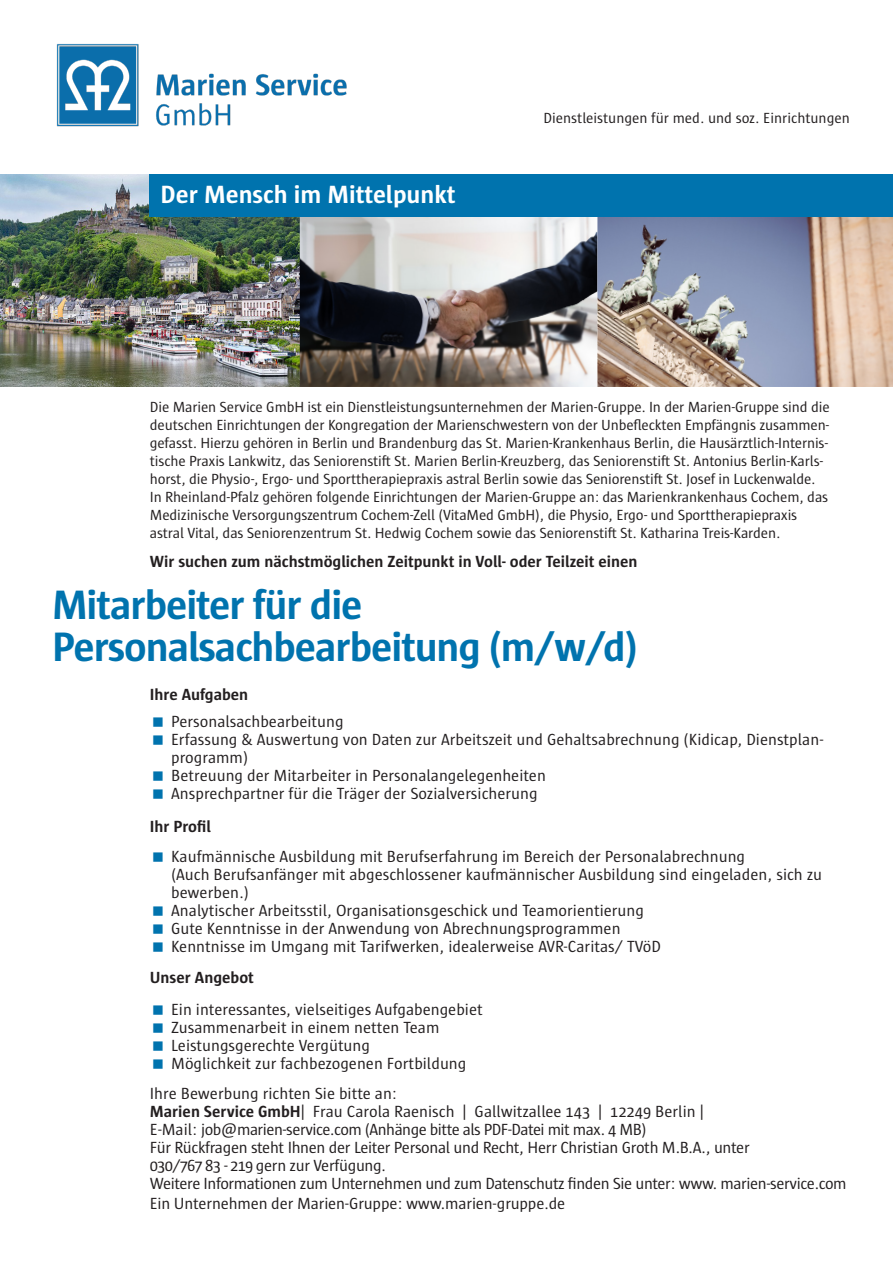
<style>
.page{position:relative;width:893px;height:1263px;background:#fff}
.page>*{position:absolute;margin:0;border:0;box-sizing:border-box;transform-origin:0 0}
.Fliess{font:700 42px "Sun";letter-spacing:-.025em;color:#0073ae}
.t1{font:700 25.5px "Sun";color:#fff}
.Fliess-2{font:16.5px/18px "Sun";color:#231f20}
.Fliess-3{font:16.5px/19.5px "Sun";letter-spacing:-.025em;color:#231f20}
.Fliess-4{font:16.5px/18px "Sun";letter-spacing:-.02em;color:#231f20}
.Fliess-5{font:700 16.5px "Sun";color:#231f20}
.Fliess-6{font:16.5px "Sun";letter-spacing:-.03em;color:#231f20}
.Fliess-7{font:15px/18px "Sun";letter-spacing:-.01em;color:#231f20}
.s1{font-weight:700}
</style>
<div class="page">
<img style="left:56px;top:44px;width:291px;height:83px">
<img style="left:0;top:174px;width:893px;height:213px">
<div style="left:150px;top:174px;width:743px;height:43px;background:#0073ae"></div>
<h2 class="t1" style="left:161px;top:180px;width:297px">Der Mensch im Mittelpunkt</h2>
<p class="Fliess-7" style="left:543px;top:109px;width:308px">Dienstleistungen für med. und soz. Einrichtungen</p>
<p class="Fliess-7" style="left:150px;top:398px;width:681px">Die Marien Service GmbH ist ein Dienstleistungsunternehmen der Marien-Gruppe. In der Marien-Gruppe sind die deutschen Einrichtungen der Kongregation der Marienschwestern von der Unbefleckten Empfängnis zusammen&shy;gefasst. Hierzu gehören in Berlin und Brandenburg das St. Marien-Krankenhaus Berlin, die Hausärztlich-Internis&shy;tische Praxis Lankwitz, das Seniorenstift St. Marien Berlin-Kreuzberg, das Seniorenstift St. Antonius Berlin-Karls&shy;horst, die Physio-, Ergo- und Sporttherapiepraxis astral Berlin sowie das Seniorenstift St. Josef in Luckenwalde.<br>In Rheinland-Pfalz gehören folgende Einrichtungen der Marien-Gruppe an: das Marienkrankenhaus Cochem, das Medizinische Versorgungszentrum Cochem-Zell (VitaMed GmbH), die Physio, Ergo- und Sporttherapiepraxis astral Vital, das Seniorenzentrum St. Hedwig Cochem sowie das Seniorenstift St. Katharina Treis-Karden.</p>
<p class="Fliess-5" style="left:150px;top:552px;width:489px">Wir suchen zum nächstmöglichen Zeitpunkt in Voll- oder Teilzeit einen</p>
<p class="Fliess" style="left:52px;top:582px;width:312px">Mitarbeiter für die</p>
<p class="Fliess" style="left:52px;top:624px;width:587px">Personalsachbearbeitung (m/w/d)</p>
<p class="Fliess-5" style="left:150px;top:685px;width:100px">Ihre Aufgaben</p>
<p class="Fliess-2" style="left:171px;top:713px;width:174px">Personalsachbearbeitung</p>
<p class="Fliess-2" style="left:171px;top:731px;width:653px">Erfassung &amp; Auswertung von Daten zur Arbeitszeit und Gehaltsabrechnung (Kidicap, Dienstplan&shy;programm)</p>
<p class="Fliess-2" style="left:171px;top:767px;width:376px">Betreuung der Mitarbeiter in Personalangelegenheiten</p>
<p class="Fliess-2" style="left:171px;top:785px;width:368px">Ansprechpartner für die Träger der Sozialversicherung</p>
<p class="Fliess-5" style="left:150px;top:817px;width:63px">Ihr Profil</p>
<p class="Fliess-2" style="left:171px;top:848px;width:652px">Kaufmännische Ausbildung mit Berufserfahrung im Bereich der Personalabrechnung<br>(Auch Berufsanfänger mit abgeschlossener kaufmännischer Ausbildung sind eingeladen, sich zu bewerben.)</p>
<p class="Fliess-2" style="left:171px;top:902px;width:474px">Analytischer Arbeitsstil, Organisationsgeschick und Teamorientierung</p>
<p class="Fliess-2" style="left:171px;top:920px;width:451px">Gute Kenntnisse in der Anwendung von Abrechnungsprogrammen</p>
<p class="Fliess-2" style="left:171px;top:938px;width:491px">Kenntnisse im Umgang mit Tarifwerken, idealerweise AVR-Caritas/ TVöD</p>
<p class="Fliess-5" style="left:150px;top:968px;width:106px">Unser Angebot</p>
<p class="Fliess-2" style="left:171px;top:1000px;width:313px">Ein interessantes, vielseitiges Aufgabengebiet</p>
<p class="Fliess-2" style="left:171px;top:1018px;width:270px">Zusammenarbeit in einem netten Team</p>
<p class="Fliess-2" style="left:171px;top:1036px;width:200px">Leistungsgerechte Vergütung</p>
<p class="Fliess-2" style="left:171px;top:1054px;width:297px">Möglichkeit zur fachbezogenen Fortbildung</p>
<p class="Fliess-2" style="left:150px;top:1084px;width:249px">Ihre Bewerbung richten Sie bitte an:</p>
<p class="Fliess-2" style="left:150px;top:1102px;width:555px"><span class="s1">Marien Service GmbH</span>| Frau Carola Raenisch | Gallwitzallee 143 | 12249 Berlin |</p>
<p class="Fliess-6" style="left:150px;top:1121px;width:498px">E-Mail: job@marien-service.com (Anhänge bitte als PDF-Datei mit max. 4 MB)</p>
<p class="Fliess-4" style="left:150px;top:1138px;width:601px">Für Rückfragen steht Ihnen der Leiter Personal und Recht, Herr Christian Groth M.B.A., unter<br>030/767 83 - 219 gern zur Verfügung.</p>
<p class="Fliess-3" style="left:150px;top:1174px;width:698px">Weitere Informationen zum Unternehmen und zum Datenschutz finden Sie unter: www. marien-service.com<br>Ein Unternehmen der Marien-Gruppe: www.marien-gruppe.de</p>
</div>
